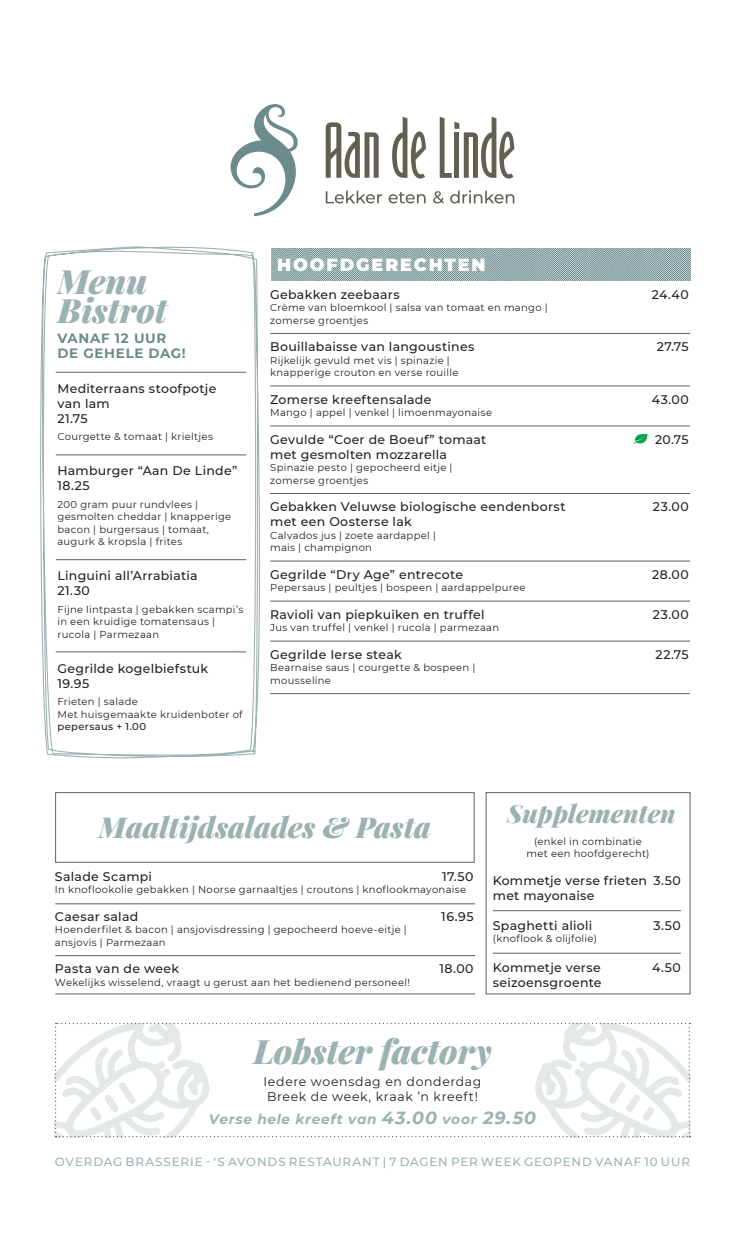
<style>
.page{position:relative;width:745px;height:1241px;background:#fff}
.page>*{position:absolute;margin:0;border:0;box-sizing:border-box;transform-origin:0 0}
.t1{font:italic 900 33.62px/29.1px "Playfair Display";letter-spacing:-.005em;color:#9cb1b3}
.t2{font:italic 900 28.75px "Playfair Display";color:#9cb1b3}
.t3{font:italic 900 25px "Playfair Display";color:#9cb1b3}
.t4{font:900 17.5px "Montserrat";letter-spacing:.105em;color:#fff}
.t5{font:italic 700 13.75px "Montserrat";letter-spacing:.05em;color:#9cb1b3}
.t6{font:700 13.38px/14.5px "Montserrat";letter-spacing:.055em;color:#6b8b8d}
.t7{font:500 12.5px/15px "Montserrat";letter-spacing:.025em;color:#231f20}
.t8{font:12.5px/15px "Montserrat";letter-spacing:.05em;color:#231f20}
.t9{font:500 11.88px "Montserrat";letter-spacing:.07em;color:#9cb1b3}
.t10{font:10px/12.5px "Montserrat";letter-spacing:.03em;color:#231f20}
.t11{font:500 10px "Montserrat";letter-spacing:.04em;color:#231f20}
.s1{font-size:17.5px}
</style>
<div class="page">
<svg style="left:230px;top:104px;width:67px;height:112px"></svg>
<svg style="left:325px;top:190px;width:57px;height:13px"></svg>
<svg style="left:388px;top:192px;width:37px;height:11px"></svg>
<svg style="left:433px;top:191px;width:10px;height:12px"></svg>
<svg style="left:450px;top:190px;width:64px;height:13px"></svg>
<svg style="left:392px;top:117px;width:33px;height:61px"></svg>
<svg style="left:439px;top:117px;width:75px;height:61px"></svg>
<svg style="left:325px;top:122px;width:53px;height:56px"></svg>
<svg style="left:55px;top:1022px;width:635px;height:115px"></svg>
<hr style="left:55px;top:903px;width:420px;height:1px;background:#645f53">
<hr style="left:55px;top:955px;width:420px;height:1px;background:#645f53">
<hr style="left:55px;top:993px;width:420px;height:1px;background:#645f53">
<div style="left:55px;top:792px;width:419px;height:70px;border:1px solid #645f53"></div>
<svg style="left:270px;top:248px;width:420px;height:32px;background:#98aeb0"></svg>
<svg style="left:40px;top:246px;width:220px;height:512px"></svg>
<hr style="left:492px;top:910px;width:188px;height:1px;background:#645f53">
<hr style="left:492px;top:952px;width:188px;height:1px;background:#645f53">
<hr style="left:270px;top:333px;width:419px;height:1px;background:#645f53">
<hr style="left:270px;top:385px;width:419px;height:1px;background:#645f53">
<hr style="left:270px;top:425px;width:419px;height:1px;background:#645f53">
<svg style="left:633px;top:434px;width:14px;height:10px"></svg>
<hr style="left:270px;top:493px;width:419px;height:1px;background:#645f53">
<hr style="left:270px;top:560px;width:419px;height:1px;background:#645f53">
<hr style="left:270px;top:600px;width:419px;height:1px;background:#645f53">
<hr style="left:270px;top:640px;width:419px;height:1px;background:#645f53">
<hr style="left:270px;top:693px;width:419px;height:1px;background:#645f53">
<h1 class="t1" style="left:57px;top:263px;width:111px">Menu<br>Bistrot</h1>
<h3 class="t6" style="left:57px;top:330px;width:130px">VANAF 12 UUR<br>DE GEHELE DAG!</h3>
<p class="t7" style="left:57px;top:380px;width:160px">Mediterraans stoofpotje van lam<br>21.75</p>
<p class="t10" style="left:57px;top:430px;width:157px">Courgette &amp; tomaat | krieltjes</p>
<p class="t7" style="left:57px;top:463px;width:181px">Hamburger “Aan De Linde”<br>18.25</p>
<p class="t10" style="left:57px;top:497px;width:175px">200 gram puur rundvlees | gesmolten cheddar | knapperige bacon | burgersaus | tomaat, augurk &amp; kropsla | frites</p>
<p class="t7" style="left:57px;top:568px;width:142px">Linguini all’Arrabiatia<br>21.30</p>
<p class="t10" style="left:57px;top:602px;width:187px">Fijne lintpasta | gebakken scampi’s in een kruidige tomatensaus | rucola | Parmezaan</p>
<p class="t7" style="left:57px;top:660px;width:152px">Gegrilde kogelbiefstuk<br>19.95</p>
<p class="t10" style="left:57px;top:695px;width:186px">Frieten | salade<br>Met huisgemaakte kruidenboter of</p>
<p class="t11" style="left:57px;top:719px;width:90px">pepersaus + 1.00</p>
<h3 class="t4" style="left:277px;top:252px;width:210px">HOOFDGERECHTEN</h3>
<p class="t7" style="left:270px;top:286px;width:131px">Gebakken zeebaars</p>
<p class="t7" style="left:651px;top:286px;width:38px">24.40</p>
<p class="t10" style="left:270px;top:301px;width:279px">Crème van bloemkool | salsa van tomaat en mango | zomerse groentjes</p>
<p class="t7" style="left:270px;top:339px;width:205px">Bouillabaisse van langoustines</p>
<p class="t7" style="left:656px;top:339px;width:34px">27.75</p>
<p class="t10" style="left:270px;top:353px;width:190px">Rijkelijk gevuld met vis | spinazie | knapperige crouton en verse rouille</p>
<p class="t7" style="left:270px;top:391px;width:163px">Zomerse kreeftensalade</p>
<p class="t7" style="left:651px;top:391px;width:39px">43.00</p>
<p class="t10" style="left:270px;top:406px;width:223px">Mango | appel | venkel | limoenmayonaise</p>
<p class="t7" style="left:270px;top:431px;width:217px">Gevulde “Coer de Boeuf” tomaat</p>
<p class="t7" style="left:654px;top:431px;width:35px">20.75</p>
<p class="t7" style="left:270px;top:446px;width:178px">met gesmolten mozzarella</p>
<p class="t10" style="left:270px;top:461px;width:184px">Spinazie pesto | gepocheerd eitje | zomerse groentjes</p>
<p class="t7" style="left:270px;top:499px;width:297px">Gebakken Veluwse biologische eendenborst</p>
<p class="t7" style="left:652px;top:499px;width:38px">23.00</p>
<p class="t7" style="left:270px;top:514px;width:143px">met een Oosterse lak</p>
<p class="t10" style="left:270px;top:528px;width:167px">Calvados jus | zoete aardappel | mais | champignon</p>
<p class="t7" style="left:270px;top:566px;width:194px">Gegrilde “Dry Age” entrecote</p>
<p class="t7" style="left:651px;top:566px;width:38px">28.00</p>
<p class="t10" style="left:270px;top:581px;width:257px">Pepersaus | peultjes | bospeen | aardappelpuree</p>
<p class="t7" style="left:270px;top:606px;width:216px">Ravioli van piepkuiken en truffel</p>
<p class="t7" style="left:652px;top:606px;width:38px">23.00</p>
<p class="t10" style="left:270px;top:621px;width:230px">Jus van truffel | venkel | rucola | parmezaan</p>
<p class="t7" style="left:270px;top:646px;width:133px">Gegrilde Ierse steak</p>
<p class="t7" style="left:655px;top:646px;width:35px">22.75</p>
<p class="t10" style="left:270px;top:661px;width:207px">Bearnaise saus | courgette &amp; bospeen | mousseline</p>
<h2 class="t2" style="left:99px;top:803px;width:333px">Maaltijdsalades &amp; Pasta</h2>
<p class="t7" style="left:55px;top:868px;width:99px">Salade Scampi</p>
<p class="t7" style="left:442px;top:868px;width:33px">17.50</p>
<p class="t10" style="left:55px;top:882px;width:412px">In knoflookolie gebakken | Noorse garnaaltjes | croutons | knoflookmayonaise</p>
<p class="t7" style="left:55px;top:908px;width:85px">Caesar salad</p>
<p class="t7" style="left:441px;top:908px;width:34px">16.95</p>
<p class="t10" style="left:55px;top:922px;width:353px">Hoenderfilet &amp; bacon | ansjovisdressing | gepocheerd hoeve-eitje | ansjovis | Parmezaan</p>
<p class="t7" style="left:55px;top:960px;width:126px">Pasta van de week</p>
<p class="t7" style="left:439px;top:960px;width:36px">18.00</p>
<p class="t10" style="left:55px;top:975px;width:356px">Wekelijks wisselend, vraagt u gerust aan het bedienend personeel!</p>
<h3 class="t3" style="left:507px;top:793px;width:170px">Supplementen</h3>
<p class="t10" style="left:526px;top:834px;width:124px;text-align:center">(enkel in combinatie met een hoofdgerecht)</p>
<p class="t7" style="left:492px;top:872px;width:189px">Kommetje verse frieten 3.50 met mayonaise</p>
<p class="t7" style="left:492px;top:917px;width:101px">Spaghetti alioli</p>
<p class="t7" style="left:653px;top:917px;width:29px">3.50</p>
<p class="t10" style="left:492px;top:931px;width:106px">(knoflook &amp; olijfolie)</p>
<p class="t7" style="left:492px;top:959px;width:109px">Kommetje verse</p>
<p class="t7" style="left:651px;top:959px;width:30px">4.50</p>
<p class="t7" style="left:492px;top:974px;width:110px">seizoensgroente</p>
<h1 class="t1" style="left:253px;top:1032px;width:239px">Lobster factory</h1>
<p class="t8" style="left:263px;top:1073px;width:219px">Iedere woensdag en donderdag<br>Breek de week, kraak ’n kreeft!</p>
<h3 class="t5" style="left:209px;top:1108px;width:328px">Verse hele kreeft van <span class="s1">43.00</span> voor <span class="s1">29.50</span></h3>
<p class="t9" style="left:55px;top:1153px;width:636px">OVERDAG BRASSERIE - ‘S AVONDS RESTAURANT | 7 DAGEN PER WEEK GEOPEND VANAF 10 UUR</p>
</div>
